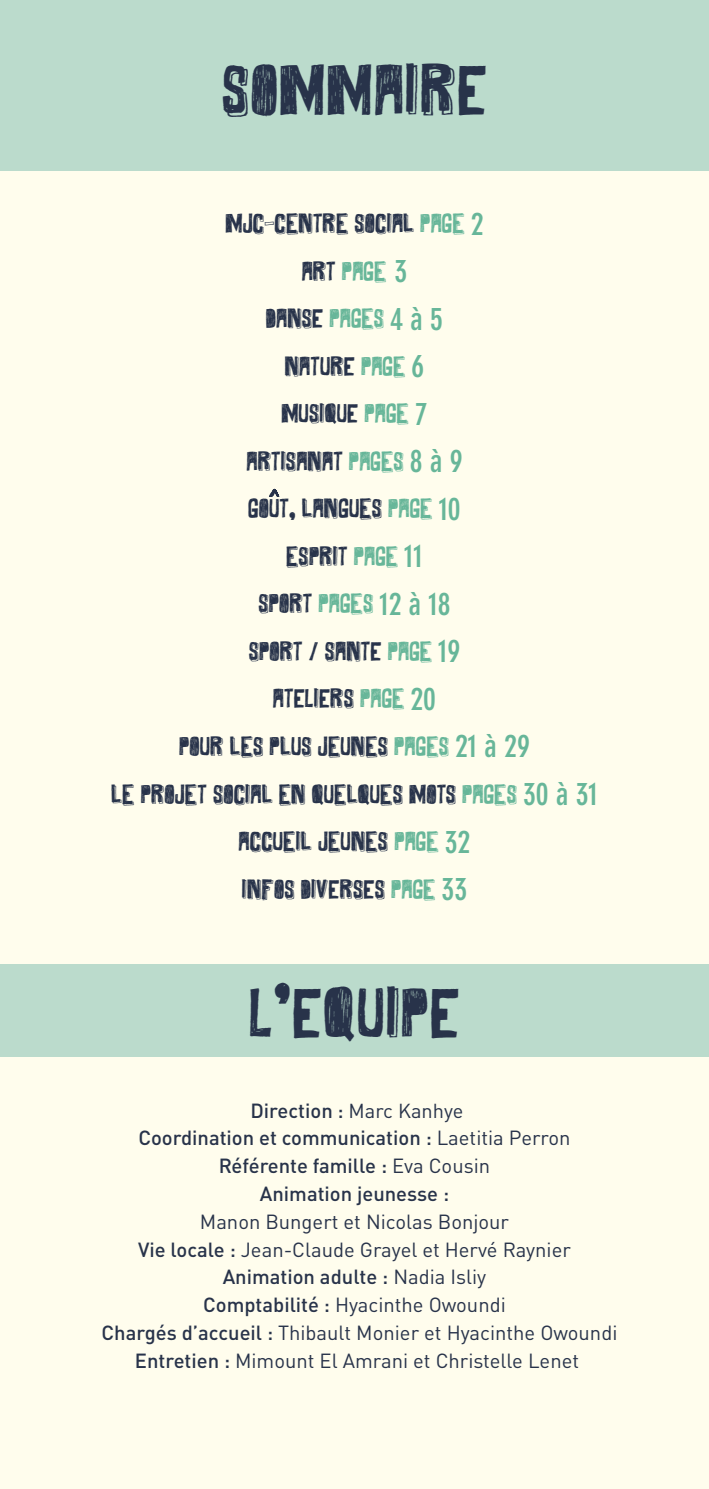
<style>
.page{position:relative;width:709px;height:1489px;background:#fff}
.page>*{position:absolute;margin:0;border:0;box-sizing:border-box;transform-origin:0 0}
.t1{font:40px "Maybe Maybe Not";letter-spacing:.03em;color:#28334a}
.t2{font:20.25px/27.8px "DIN Pro";color:#28334a;text-align:center}
.t3{font:500 20.25px/27.8px "DIN Pro";color:#28334a;text-align:center}
.t4{font:15px "Maybe Maybe Not";color:#28334a}
.t5{font:15px "Maybe Maybe Not";color:#67b699}
.s1{color:#67b699}
.s2{font-family:"DIN Neuzeit Grotesk";font-weight:700;font-stretch:condensed;font-size:31.25px;color:#67b699}
.s3{color:#28334a}
.s4{font-family:"DIN Neuzeit Grotesk";font-weight:700;font-stretch:condensed;font-size:31.25px}
.s5{font-weight:400;font-size:20px}
.s6{font-weight:400}
.s7{font-weight:500}
</style>
<div class="page">
<div style="left:0;top:0;width:709px;height:1488px;background:#fffded"></div>
<div style="left:0;top:964px;width:709px;height:92px;background:#bbdbcc"></div>
<div style="left:0;top:0;width:709px;height:170px;background:#bbdbcc"></div>
<svg style="left:269px;top:488px;width:11px;height:9px"></svg>
<h1 class="t1" style="left:222px;top:62px;width:267px">SOMMAIRE</h1>
<p class="t4" style="left:225px;top:213px;width:259px">MJC-CENTRE SOCIAL <span class="s1">PAGE</span> <span class="s2">2</span></p>
<p class="t5" style="left:302px;top:261px;width:107px"><span class="s3">ART</span> PAGE <span class="s4">3</span></p>
<p class="t4" style="left:266px;top:308px;width:179px">DANSE <span class="s1">PAGES</span> <span class="s2">4 à 5</span></p>
<p class="t4" style="left:285px;top:356px;width:141px">NATURE <span class="s1">PAGE</span> <span class="s2">6</span></p>
<p class="t4" style="left:281px;top:403px;width:148px">MUSIQUE <span class="s1">PAGE</span> <span class="s2">7</span></p>
<p class="t4" style="left:246px;top:451px;width:217px">ARTISANAT <span class="s1">PAGES</span> <span class="s2">8 à 9</span></p>
<p class="t4" style="left:248px;top:498px;width:214px">GOUT, LANGUES <span class="s1">PAGE</span> <span class="s2">10</span></p>
<p class="t4" style="left:286px;top:546px;width:138px">ESPRIT <span class="s1">PAGE</span> <span class="s2">11</span></p>
<p class="t4" style="left:258px;top:593px;width:194px">SPORT <span class="s1">PAGES</span> <span class="s2">12 à 18</span></p>
<p class="t4" style="left:249px;top:641px;width:213px">SPORT / SANTE <span class="s1">PAGE</span> <span class="s2">19</span></p>
<p class="t4" style="left:273px;top:688px;width:165px">ATELIERS <span class="s1">PAGE</span> <span class="s2">20</span></p>
<p class="t4" style="left:179px;top:736px;width:352px">POUR LES PLUS JEUNES <span class="s1">PAGES</span> <span class="s2">21 à 29</span></p>
<p class="t4" style="left:111px;top:783px;width:488px">LE PROJET SOCIAL EN QUELQUES MOTS <span class="s1">PAGES</span> <span class="s2">30 à 31</span></p>
<p class="t4" style="left:239px;top:831px;width:233px">ACCUEIL JEUNES <span class="s1">PAGE</span> <span class="s2">32</span></p>
<p class="t4" style="left:242px;top:878px;width:227px">INFOS DIVERSES <span class="s1">PAGE</span> <span class="s2">33</span></p>
<h1 class="t1" style="left:249px;top:985px;width:212px">L’EQUIPE</h1>
<h2 class="t3" style="left:138px;top:1094px;width:434px">Direction : <span class="s5">Marc Kanhye<br></span>Coordination et communication : <span class="s6">Laetitia Perron<br></span>Référente famille : <span class="s6">Eva Cousin<br></span>Animation jeunesse :</h2>
<p class="t2" style="left:102px;top:1205px;width:517px">Manon Bungert et Nicolas Bonjour<br><span class="s7">Vie locale :</span> Jean-Claude Grayel et Hervé Raynier <span class="s7">Animation adulte :</span> Nadia Isliy<br><span class="s7">Comptabilité :</span> Hyacinthe Owoundi<br><span class="s7">Chargés d’accueil :</span> Thibault Monier et Hyacinthe Owoundi <span class="s7">Entretien :</span> Mimount El Amrani et Christelle Lenet</p>
</div>
